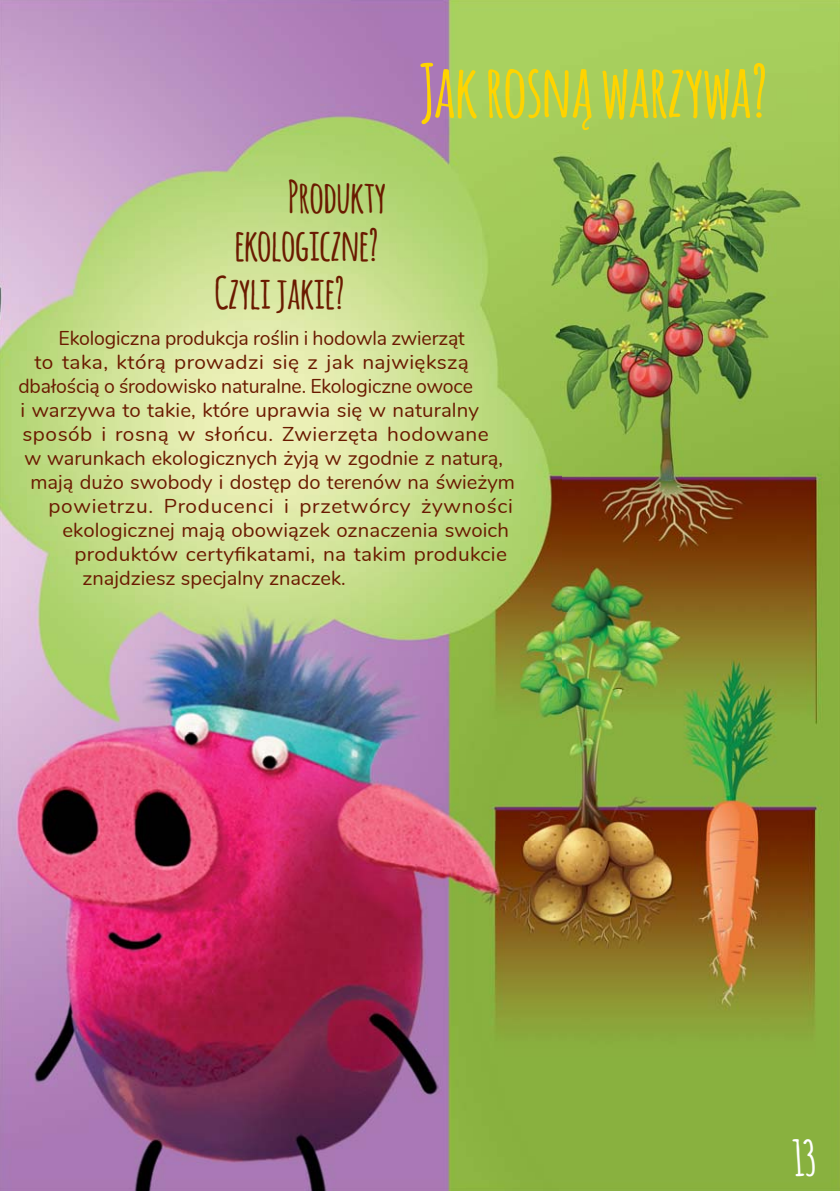
<style>
.page{position:relative;width:840px;height:1191px;background:#fff}
.page>*{position:absolute;margin:0;border:0;box-sizing:border-box;transform-origin:0 0}
.t1{font:700 72px "Amatic";color:#ffd400}
.t2{font:700 48px "Amatic";color:#fff}
.t3{font:700 44px "Amatic";color:#6a1a00}
.t4{font:20px "Nunito";color:#6a1a00}
.t5{font:20px "Nunito";letter-spacing:.035em;color:#6a1a00;scale:1.04 1}
.t6{font:20px "Nunito";color:#6a1a00;scale:1.04 1}
.t7{font:20px "Nunito";letter-spacing:.02em;color:#6a1a00;scale:1.04 1}
.t8{font:20px "Nunito";letter-spacing:.025em;color:#6a1a00;scale:1.04 1}
</style>
<div class="page">
<img style="left:0;top:0;width:839px;height:1191px">
<img style="left:792px;top:1139px;width:22px;height:37px">
<h1 class="t1" style="left:419px;top:50px;width:349px">Jak rosną warzywa?</h1>
<h3 class="t3" style="left:288px;top:172px;width:99px">Produkty</h3>
<h3 class="t3" style="left:235px;top:220px;width:145px">ekologiczne?</h3>
<h3 class="t3" style="left:214px;top:268px;width:132px">Czyli jakie?</h3>
<p class="t4" style="left:58px;top:324px;width:408px">Ekologiczna produkcja roślin i hodowla zwierząt</p>
<p class="t7" style="left:34px;top:348px;width:419px">to taka, którą prowadzi się z jak największą</p>
<p class="t4" style="left:18px;top:372px;width:456px">dbałością o środowisko naturalne. Ekologiczne owoce</p>
<p class="t4" style="left:20px;top:396px;width:460px">i warzywa to takie, które uprawia się w naturalny</p>
<p class="t8" style="left:22px;top:420px;width:450px">sposób i rosną w słońcu. Zwierzęta hodowane</p>
<p class="t4" style="left:24px;top:444px;width:480px">w warunkach ekologicznych żyją w zgodnie z naturą,</p>
<p class="t4" style="left:30px;top:468px;width:485px">mają dużo swobody i dostęp do terenów na świeżym</p>
<p class="t5" style="left:48px;top:492px;width:448px">powietrzu. Producenci i przetwórcy żywności</p>
<p class="t4" style="left:62px;top:516px;width:447px">ekologicznej mają obowiązek oznaczenia swoich</p>
<p class="t6" style="left:74px;top:540px;width:417px">produktów certyfikatami, na takim produkcie</p>
<p class="t4" style="left:82px;top:564px;width:265px">znajdziesz specjalny znaczek.</p>
<h2 class="t2" style="left:792px;top:1131px;width:23px">13</h2>
</div>
